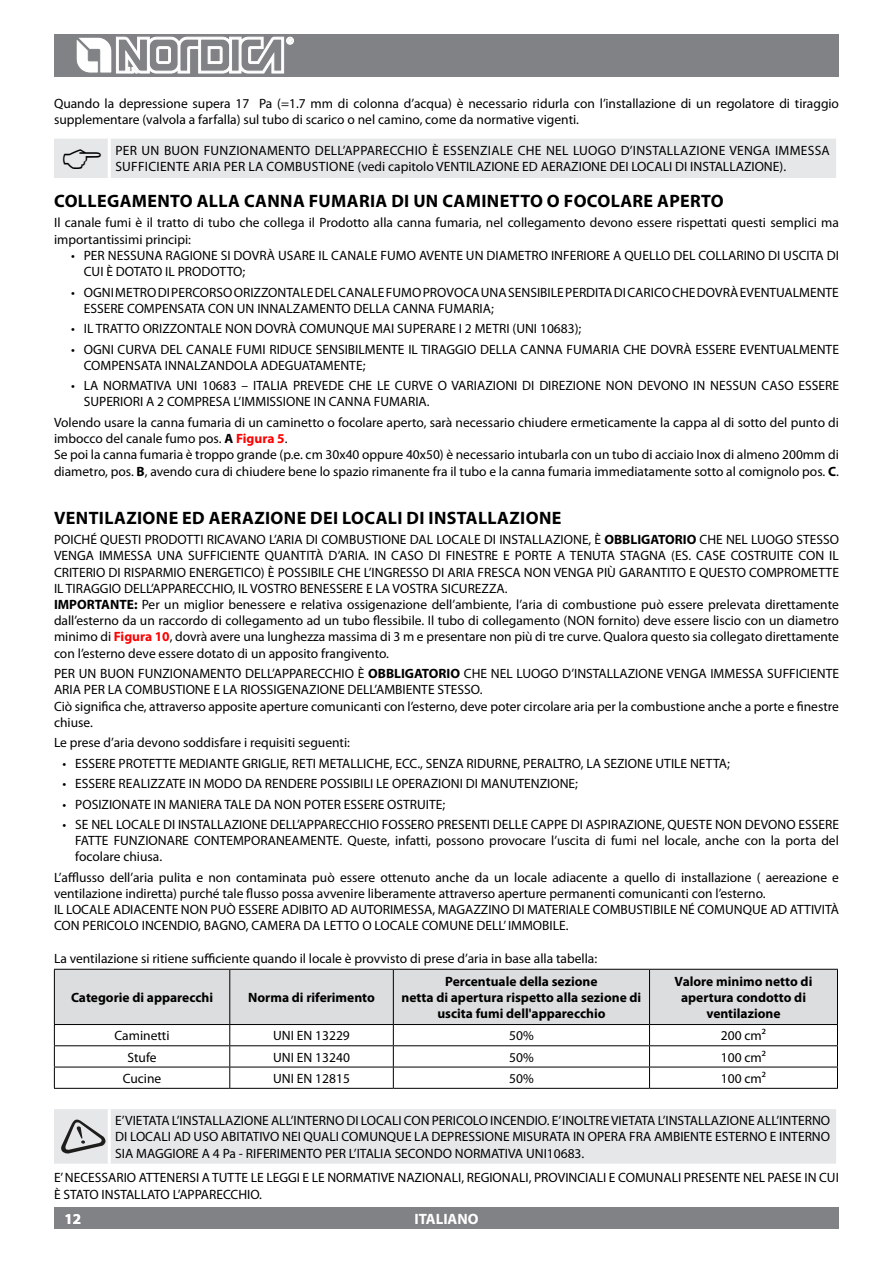
<style>
.page{position:relative;width:893px;height:1263px;background:#fff}
.page>*{position:absolute;margin:0;border:0;box-sizing:border-box;transform-origin:0 0}
.t1{font:700 18px "Myriad Pro";letter-spacing:.02em;color:#000}
.t2{font:700 15px "Myriad Pro";color:#fff}
.t3{font:13.5px/16.2px "Myriad Pro";color:#000}
.t4{font:700 13.5px/16.2px "Myriad Pro";color:#000;text-align:center}
.s1{font-weight:700}
.s2{font-weight:700;color:#f00}
</style>
<div class="page">
<div style="left:54px;top:34px;width:785px;height:43px;background:#808285"></div>
<div style="left:54px;top:1208px;width:785px;height:21px;background:#808285"></div>
<div style="left:286px;top:37px;width:8px;height:7px;border:1px solid #fff;border-radius:50%"></div>
<svg style="left:76px;top:37px;width:217px;height:37px"></svg>
<svg style="left:54px;top:969px;width:784px;height:119px"></svg>
<hr style="left:54px;top:1067px;width:176px;height:1px;background:#000">
<hr style="left:54px;top:1088px;width:176px;height:1px;background:#000">
<hr style="left:230px;top:1088px;width:163px;height:1px;background:#000">
<hr style="left:393px;top:1088px;width:256px;height:1px;background:#000">
<hr style="left:649px;top:1088px;width:189px;height:1px;background:#000">
<div style="left:54px;top:1109px;width:782px;height:55px;background:#e6e7e8"></div>
<div style="left:54px;top:139px;width:782px;height:39px;background:#e6e7e8"></div>
<p class="t3" style="left:54px;top:95px;width:786px">Quando la depressione supera 17 Pa (=1.7 mm di colonna d’acqua) è necessario ridurla con l’installazione di un regolatore di tiraggio supplementare (valvola a farfalla) sul tubo di scarico o nel camino, come da normative vigenti.</p>
<p class="t3" style="left:115px;top:142px;width:58px">Perun buon</p>
<p class="t3" style="left:204px;top:142px;width:10px">funzionamento</p>
<p class="t3" style="left:315px;top:142px;width:8px">dell</p>
<p class="t3" style="left:343px;top:142px;width:11px">’apparecchio</p>
<p class="t3" style="left:432px;top:142px;width:20px">è essenziale</p>
<p class="t3" style="left:518px;top:142px;width:9px">che</p>
<p class="t3" style="left:546px;top:142px;width:9px">nel</p>
<p class="t3" style="left:573px;top:142px;width:10px">luogo</p>
<p class="t3" style="left:621px;top:142px;width:21px">d’installazione</p>
<p class="t3" style="left:729px;top:142px;width:10px">venga</p>
<p class="t3" style="left:775px;top:142px;width:9px">immessa</p>
<p class="t3" style="left:115px;top:159px;width:8px">sufficiente</p>
<p class="t3" style="left:193px;top:159px;width:8px">aria</p>
<p class="t3" style="left:224px;top:159px;width:8px">per</p>
<p class="t3" style="left:249px;top:159px;width:27px">la combustione</p>
<p class="t3" style="left:358px;top:159px;width:430px">(vedi capitolo VENTILAZIONE ED AERAZIONE DEI LOCALI DI INSTALLAZIONE).</p>
<h1 class="t1" style="left:54px;top:189px;width:671px">COLLEGAMENTO ALLA CANNA FUMARIA DI UN CAMINETTO O FOCOLARE APERTO</h1>
<p class="t3" style="left:54px;top:215px;width:786px">Il canale fumi è il tratto di tubo che collega il Prodotto alla canna fumaria, nel collegamento devono essere rispettati questi semplici ma importantissimi principi:</p>
<p class="t3" style="left:84px;top:247px;width:757px;text-indent:-13px">• PER NESSUNA RAGIONE SI DOVRÀ USARE IL CANALE FUMO AVENTE UN DIAMETRO INFERIORE A QUELLO DEL COLLARINO DI USCITA DI<br>CUI È DOTATO IL PRODOTTO;</p>
<p class="t3" style="left:84px;top:284px;width:757px;text-indent:-13px">• OGNI METRO DI PERCORSO ORIZZONTALE DEL CANALE FUMO PROVOCA UNA SENSIBILE PERDITA DI CARICO CHE DOVRÀ EVENTUALMENTE<br>ESSERE COMPENSATA CON UN INNALZAMENTO DELLA CANNA FUMARIA;</p>
<p class="t3" style="left:71px;top:320px;width:512px">• IL TRATTO ORIZZONTALE NON DOVRÀ COMUNQUE MAI SUPERARE I 2 METRI (UNI 10683);</p>
<p class="t3" style="left:84px;top:341px;width:757px;text-indent:-13px">• OGNI CURVA DEL CANALE FUMI RIDUCE SENSIBILMENTE IL TIRAGGIO DELLA CANNA FUMARIA CHE DOVRÀ ESSERE EVENTUALMENTE<br>COMPENSATA INNALZANDOLA ADEGUATAMENTE;</p>
<p class="t3" style="left:84px;top:377px;width:757px;text-indent:-13px">• LA NORMATIVA UNI 10683 – ITALIA PREVEDE CHE LE CURVE O VARIAZIONI DI DIREZIONE NON DEVONO IN NESSUN CASO ESSERE<br>SUPERIORI A 2 COMPRESA L’IMMISSIONE IN CANNA FUMARIA.</p>
<p class="t3" style="left:54px;top:414px;width:787px">Volendo usare la canna fumaria di un caminetto o focolare aperto, sarà necessario chiudere ermeticamente la cappa al di sotto del punto di imbocco del canale fumo pos. <span class="s1">A</span> <span class="s2">Figura 5</span>.<br>Se poi la canna fumaria è troppo grande (p.e. cm 30x40 oppure 40x50) è necessario intubarla con un tubo di acciaio Inox di almeno 200mm di diametro, pos. <span class="s1">B</span>, avendo cura di chiudere bene lo spazio rimanente fra il tubo e la canna fumaria immediatamente sotto al comignolo pos. <span class="s1">C</span>.</p>
<h1 class="t1" style="left:54px;top:506px;width:56px">Ventilazion</h1>
<h1 class="t1" style="left:169px;top:506px;width:74px">e ed aerazion</h1>
<h1 class="t1" style="left:297px;top:506px;width:57px">e dei locali</h1>
<h1 class="t1" style="left:407px;top:506px;width:71px">diinstallazion</h1>
<h1 class="t1" style="left:552px;top:506px;width:11px">e</h1>
<p class="t3" style="left:54px;top:531px;width:786px">POICHÉ QUESTI PRODOTTI RICAVANO L’ARIA DI COMBUSTIONE DAL LOCALE DI INSTALLAZIONE, È <span class="s1">OBBLIGATORIO</span> CHE NEL LUOGO STESSO VENGA IMMESSA UNA SUFFICIENTE QUANTITÀ D’ARIA. IN CASO DI FINESTRE E PORTE A TENUTA STAGNA (ES. CASE COSTRUITE CON IL CRITERIO DI RISPARMIO ENERGETICO) È POSSIBILE CHE L’INGRESSO DI ARIA FRESCA NON VENGA PIÙ GARANTITO E QUESTO COMPROMETTE IL TIRAGGIO DELL’APPARECCHIO, IL VOSTRO BENESSERE E LA VOSTRA SICUREZZA.<br><span class="s1">IMPORTANTE:</span> Per un miglior benessere e relativa ossigenazione dell’ambiente, l’aria di combustione può essere prelevata direttamente dall’esterno da un raccordo di collegamento ad un tubo flessibile. Il tubo di collegamento (NON fornito) deve essere liscio con un diametro minimo di <span class="s2">Figura 10</span>, dovrà avere una lunghezza massima di 3 m e presentare non più di tre curve. Qualora questo sia collegato direttamente con l’esterno deve essere dotato di un apposito frangivento.</p>
<p class="t3" style="left:54px;top:665px;width:786px">PER UN BUON FUNZIONAMENTO DELL’APPARECCHIO È <span class="s1">OBBLIGATORIO</span> CHE NEL LUOGO D’INSTALLAZIONE VENGA IMMESSA SUFFICIENTE ARIA PER LA COMBUSTIONE E LA RIOSSIGENAZIONE DELL’AMBIENTE STESSO.<br>Ciò significa che, attraverso apposite aperture comunicanti con l’esterno, deve poter circolare aria per la combustione anche a porte e finestre chiuse.</p>
<p class="t3" style="left:54px;top:734px;width:297px">Le prese d’aria devono soddisfare i requisiti seguenti:</p>
<p class="t3" style="left:63px;top:755px;width:669px">• ESSERE PROTETTE MEDIANTE GRIGLIE, RETI METALLICHE, ECC., SENZA RIDURNE, PERALTRO, LA SEZIONE UTILE NETTA;</p>
<p class="t3" style="left:63px;top:775px;width:517px">• ESSERE REALIZZATE IN MODO DA RENDERE POSSIBILI LE OPERAZIONI DI MANUTENZIONE;</p>
<p class="t3" style="left:63px;top:796px;width:384px">• POSIZIONATE IN MANIERA TALE DA NON POTER ESSERE OSTRUITE;</p>
<p class="t3" style="left:75px;top:816px;width:765px;text-align:justify;text-indent:-13px">• SE NEL LOCALE DI INSTALLAZIONE DELL’APPARECCHIO FOSSERO PRESENTI DELLE CAPPE DI ASPIRAZIONE, QUESTE NON DEVONO ESSERE FATTE FUNZIONARE CONTEMPORANEAMENTE. Queste, infatti, possono provocare l’uscita di fumi nel locale, anche con la porta del focolare chiusa.</p>
<p class="t3" style="left:54px;top:869px;width:786px">L’afflusso dell’aria pulita e non contaminata può essere ottenuto anche da un locale adiacente a quello di installazione ( aereazione e ventilazione indiretta) purché tale flusso possa avvenire liberamente attraverso aperture permanenti comunicanti con l’esterno.<br>IL LOCALE ADIACENTE NON PUÒ ESSERE ADIBITO AD AUTORIMESSA, MAGAZZINO DI MATERIALE COMBUSTIBILE NÉ COMUNQUE AD ATTIVITÀ CON PERICOLO INCENDIO, BAGNO, CAMERA DA LETTO O LOCALE COMUNE DELL’ IMMOBILE.</p>
<p class="t3" style="left:54px;top:950px;width:545px">La ventilazione si ritiene sufficiente quando il locale è provvisto di prese d’aria in base alla tabella:</p>
<p class="t4" style="left:71px;top:989px;width:143px">Categorie di apparecchi</p>
<p class="t4" style="left:248px;top:989px;width:128px">Norma di riferimento</p>
<p class="t4" style="left:402px;top:973px;width:241px">Percentuale della sezione<br>netta di apertura rispetto alla sezione di uscita fumi dell'apparecchio</p>
<p class="t4" style="left:675px;top:973px;width:139px">Valore minimo netto di apertura condotto di ventilazione</p>
<p class="t3" style="left:115px;top:1027px;width:57px">Caminetti</p>
<p class="t3" style="left:273px;top:1027px;width:78px">UNI EN 13229</p>
<p class="t3" style="left:509px;top:1027px;width:26px">50%</p>
<p class="t3" style="left:721px;top:1027px;width:47px">200 cm²</p>
<p class="t3" style="left:128px;top:1049px;width:31px">Stufe</p>
<p class="t3" style="left:273px;top:1049px;width:78px">UNI EN 13240</p>
<p class="t3" style="left:509px;top:1049px;width:26px">50%</p>
<p class="t3" style="left:721px;top:1049px;width:47px">100 cm²</p>
<p class="t3" style="left:123px;top:1070px;width:40px">Cucine</p>
<p class="t3" style="left:273px;top:1070px;width:78px">UNI EN 12815</p>
<p class="t3" style="left:509px;top:1070px;width:26px">50%</p>
<p class="t3" style="left:721px;top:1070px;width:47px">100 cm²</p>
<p class="t3" style="left:115px;top:1112px;width:716px;text-align:justify">E’VIETATA L’INSTALLAZIONE ALL’INTERNO DI LOCALI CON PERICOLO INCENDIO. E’ INOLTRE VIETATA L’INSTALLAZIONE ALL’INTERNO DI LOCALI AD USO ABITATIVO NEI QUALI COMUNQUE LA DEPRESSIONE MISURATA IN OPERA FRA AMBIENTE ESTERNO E INTERNO SIA MAGGIORE A 4 Pa - RIFERIMENTO PER L’ITALIA SECONDO NORMATIVA UNI10683.</p>
<p class="t3" style="left:54px;top:1169px;width:786px">E’ NECESSARIO ATTENERSI A TUTTE LE LEGGI E LE NORMATIVE NAZIONALI, REGIONALI, PROVINCIALI E COMUNALI PRESENTE NEL PAESE IN CUI<br>È STATO INSTALLATO L’APPARECCHIO.</p>
<p class="t2" style="left:65px;top:1209px;width:18px">12</p>
<p class="t2" style="left:414px;top:1209px;width:66px">ITALIANO</p>
</div>
